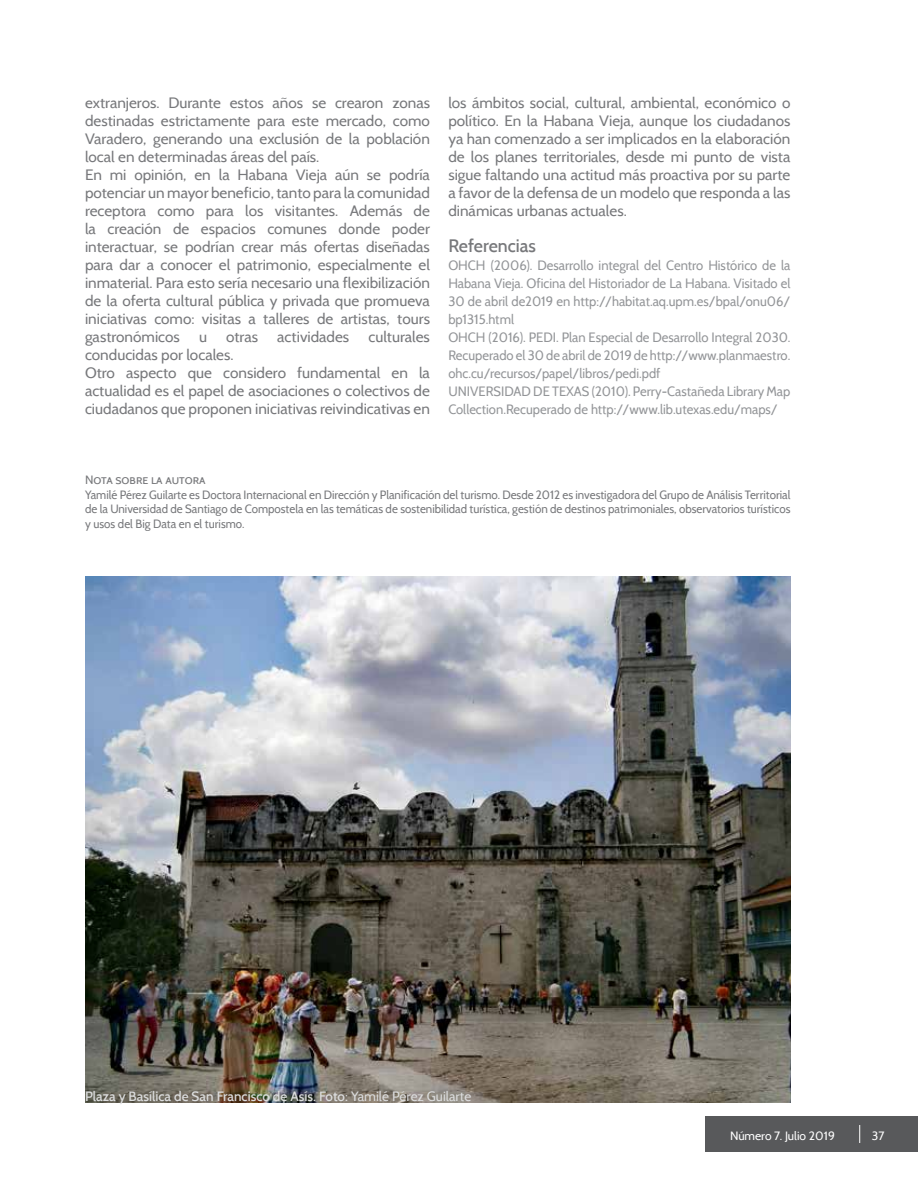
<style>
.page{position:relative;width:918px;height:1188px;background:#fff}
.page>*{position:absolute;margin:0;border:0;box-sizing:border-box;transform-origin:0 0}
.t1{font:500 18px "Cabin";color:#77787b}
.t2{font:15px/18px "Cabin";color:#77787b}
.t3{font:13.5px/18px "Cabin";color:#939598;scale:.96 1}
.t4{font:500 13.5px "Cabin";color:#dcddde}
.t5{font:12px/14.4px "Cabin";color:#77787b}
.t6{font:12px "Cabin";color:#fff}
.s1{font-weight:400}
</style>
<div class="page">
<div style="left:705px;top:1116px;width:213px;height:36px;background:#58595b"></div>
<svg style="left:859px;top:1125px;width:1px;height:18px"></svg>
<img style="left:85px;top:576px;width:705px;height:527px">
<p class="t2" style="left:85px;top:94px;width:346px">extranjeros. Durante estos años se crearon zonas destinadas estrictamente para este mercado, como Varadero, generando una exclusión de la población local en determinadas áreas del país.<br>En mi opinión, en la Habana Vieja aún se podría potenciar un mayor beneficio, tanto para la comunidad receptora como para los visitantes. Además de la creación de espacios comunes donde poder interactuar, se podrían crear más ofertas diseñadas para dar a conocer el patrimonio, especialmente el inmaterial. Para esto sería necesario una flexibilización de la oferta cultural pública y privada que promueva iniciativas como: visitas a talleres de artistas, tours gastronómicos</p>
<p class="t2" style="left:199px;top:328px;width:10px">u</p>
<p class="t2" style="left:226px;top:328px;width:33px">otras</p>
<p class="t2" style="left:277px;top:328px;width:73px">actividades</p>
<p class="t2" style="left:368px;top:328px;width:63px">culturales</p>
<p class="t2" style="left:85px;top:346px;width:346px">conducidas por locales.<br>Otro aspecto que considero fundamental en la actualidad es el papel de asociaciones o colectivos de ciudadanos que proponen iniciativas reivindicativas en</p>
<p class="t2" style="left:448px;top:94px;width:344px;text-align:justify">los ámbitos social, cultural, ambiental, económico o político. En la Habana Vieja, aunque los ciudadanos ya han comenzado a ser implicados en la elaboración de los planes territoriales, desde mi punto de vista sigue faltando una actitud más proactiva por su parte a favor de la defensa de un modelo que responda a las dinámicas urbanas actuales.</p>
<p class="t1" style="left:448px;top:235px;width:89px">Referencias</p>
<p class="t3" style="left:448px;top:256px;width:358px">OHCH (2006). Desarrollo integral del Centro Histórico de la Habana Vieja. Oficina del Historiador de La Habana. Visitado el 30 de abril de2019 en http://habitat.aq.upm.es/bpal/onu06/ bp1315.html<br>OHCH (2016). PEDI. Plan Especial de Desarrollo Integral 2030.<br>Recuperado el 30 de abril de 2019 de http://www.planmaestro. ohc.cu/recursos/papel/libros/pedi.pdf<br>UNIVERSIDAD DE TEXAS (2010). Perry-Castañeda Library Map Collection.Recuperado de http://www.lib.utexas.edu/maps/</p>
<p class="t5" style="left:85px;top:473px;width:707px">Nota sobre la autora<br>Yamilé Pérez Guilarte es Doctora Internacional en Dirección y Planificación del turismo. Desde 2012 es investigadora del Grupo de Análisis Territorial de la Universidad de Santiago de Compostela en las temáticas de sostenibilidad turística, gestión de destinos patrimoniales, observatorios turísticos y usos del Big Data en el turismo.</p>
<p class="t4" style="left:85px;top:1088px;width:388px">Plaza y Basílica de San Francisco de Asís. Foto: <span class="s1">Yamilé Pérez Guilarte</span></p>
<p class="t6" style="left:730px;top:1128px;width:106px">Número 7. Julio 2019</p>
<p class="t6" style="left:872px;top:1128px;width:14px">37</p>
</div>
